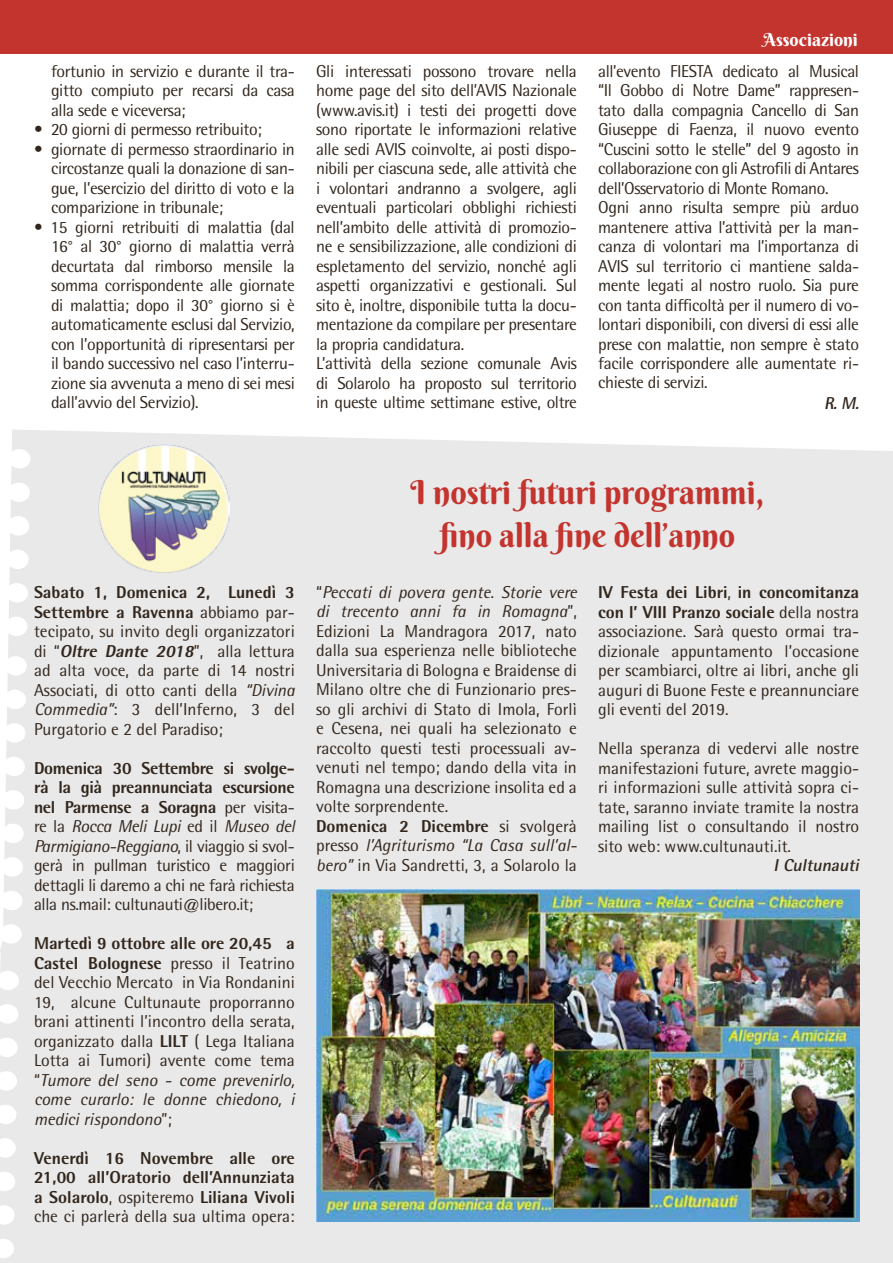
<style>
.page{position:relative;width:893px;height:1263px;background:#fff}
.page>*{position:absolute;margin:0;border:0;box-sizing:border-box;transform-origin:0 0}
.t1{font:33px/43.5px "Berkshire Swash";color:#c4342e;text-align:center}
.t2{font:18px "Berkshire Swash";color:#fff}
.t3{font:17.25px/19.5px "Rotis Semi Sans";letter-spacing:-.02em;color:#32261c;text-align:justify}
.t4{font:17.25px/19.5px "Rotis Semi Sans";color:#32261c}
.t5{font:800 17.25px/19.5px "Rotis Semi Sans";color:#32261c;text-align:justify}
.t6{font:italic 700 17.25px "Rotis Semi Sans";color:#32261c}
.s1{font-weight:800}
.s2{font-weight:800;font-style:italic}
.s3{font-style:italic}
.s4{font-weight:400}
</style>
<div class="page">
<div style="left:0;top:429px;width:893px;height:834px;background:#e9e9e9"></div>
<div style="left:0;top:0;width:893px;height:54px;background:#c4342e"></div>
<img style="left:99px;top:444px;width:130px;height:129px">
<img style="left:316px;top:890px;width:543px;height:331px">
<p class="t3" style="left:51px;top:61px;width:245px">fortunio in servizio e durante il tra&shy;gitto compiuto per recarsi da casa alla sede e viceversa;</p>
<p class="t3" style="left:34px;top:120px;width:229px">• 20 giorni di permesso retribuito;</p>
<p class="t3" style="left:51px;top:139px;width:245px;text-indent:-17px">• giornate di permesso straordinario in circostanze quali la donazione di san&shy;gue, l’esercizio del diritto di voto e la comparizione in tribunale;</p>
<p class="t3" style="left:51px;top:217px;width:245px;text-indent:-17px">• 15 giorni retribuiti di malattia (dal 16° al 30° giorno di malattia verrà decurtata dal rimborso mensile la somma corrispondente alle giornate di malattia; dopo il 30° giorno si è automaticamente esclusi dal Servizio, con l’opportunità di ripresentarsi per il bando successivo nel caso l’interru&shy;zione sia avvenuta a meno di sei mesi dall’avvio del Servizio).</p>
<p class="t2" style="left:763px;top:29px;width:97px">Associazioni</p>
<p class="t3" style="left:316px;top:61px;width:262px;text-align:left">Gli interessati possono trovare nella home page del sito dell’AVIS Nazionale (www.avis.it) i testi dei progetti dove sono riportate le informazioni relative alle sedi AVIS coinvolte, ai posti dispo&shy;nibili per ciascuna sede, alle attività che i volontari andranno a svolgere, agli eventuali particolari obblighi richiesti nell’ambito delle attività di promozio&shy;ne e sensibilizzazione, alle condizioni di espletamento del servizio, nonché agli aspetti organizzativi e gestionali. Sul sito è, inoltre, disponibile tutta la docu&shy;mentazione da compilare per presentare la propria candidatura.<br>L’attività della sezione comunale Avis di Solarolo ha proposto sul territorio in queste ultime settimane estive, oltre</p>
<p class="t3" style="left:598px;top:61px;width:262px;text-align:left">all’evento FIESTA dedicato al Musical “Il Gobbo di Notre Dame” rappresen&shy;tato dalla compagnia Cancello di San Giuseppe di Faenza, il nuovo evento “Cuscini sotto le stelle” del 9 agosto in collaborazione con gli Astrofili di Antares dell’Osservatorio di Monte Romano.<br>Ogni anno risulta sempre più arduo mantenere attiva l’attività per la man&shy;canza di volontari ma l’importanza di AVIS sul territorio ci mantiene salda&shy;mente legati al nostro ruolo. Sia pure con tanta difficoltà per il numero di vo&shy;lontari disponibili, con diversi di essi alle prese con malattie, non sempre è stato facile corrispondere alle aumentate ri&shy;chieste di servizi.</p>
<p class="t6" style="left:824px;top:392px;width:40px">R.M.</p>
<p class="t3" style="left:34px;top:582px;width:262px"><span class="s1">Sabato 1, Domenica 2, Lunedì 3<br>Settembre a Ravenna</span> abbiamo par&shy;tecipato, su invito degli organizzatori di “<span class="s2">Oltre Dante 2018</span>”, alla lettura ad alta voce, da parte di 14 nostri Associati, di otto canti della <span class="s3">“Divina Commedia”</span>: 3 dell’Inferno, 3 del Purgatorio e 2 del Paradiso;</p>
<p class="t3" style="left:34px;top:758px;width:262px"><span class="s1">Domenica 30 Settembre si svolge&shy;rà la già preannunciata escursione nel Parmense a Soragna</span> per visita&shy;re la <span class="s3">Rocca Meli Lupi</span> ed il <span class="s3">Museo del Parmigiano-Reggiano</span>, il viaggio si svol&shy;gerà in pullman turistico e maggiori dettagli li daremo a chi ne farà richiesta alla ns.mail: cultunauti@libero.it;</p>
<p class="t3" style="left:34px;top:933px;width:262px"><span class="s1">Martedì 9 ottobre alle ore 20,45 a Castel Bolognese</span> presso il Teatrino del Vecchio Mercato in Via Rondanini 19, alcune Cultunaute proporranno brani attinenti l’incontro della serata, organizzato dalla <span class="s1">LILT</span> ( Lega Italiana Lotta ai Tumori) avente come tema “<span class="s3">Tumore del seno - come prevenirlo, come curarlo: le donne chiedono, i medici rispondono</span>”;</p>
<p class="t5" style="left:34px;top:1148px;width:262px">Venerdì 16 Novembre alle ore 21,00 all’Oratorio dell’Annunziata a Solarolo<span class="s4">, ospiteremo</span> Liliana Vivoli <span class="s4">che ci parlerà della sua ultima opera:</span></p>
<h1 class="t1" style="left:411px;top:470px;width:355px">I nostri futuri programmi, fino alla fine dell’anno</h1>
<p class="t4" style="left:316px;top:582px;width:262px">“<span class="s3">Peccati di povera gente. Storie vere di trecento anni fa in Romagna</span>”, Edizioni La Mandragora 2017, nato dalla sua esperienza nelle biblioteche Universitaria di Bologna e Braidense di Milano oltre che di Funzionario pres&shy;so gli archivi di Stato di Imola, Forlì e Cesena, nei quali ha selezionato e raccolto questi testi processuali av&shy;venuti nel tempo; dando della vita in Romagna una descrizione insolita ed a volte sorprendente.<br><span class="s1">Domenica 2 Dicembre</span> si svolgerà presso <span class="s3">l’Agriturismo “La Casa sull’al&shy;bero”</span> in Via Sandretti, 3, a Solarolo la</p>
<p class="t3" style="left:598px;top:582px;width:262px"><span class="s1">IV Festa dei Libri</span>, <span class="s1">in concomitanza con l’ VIII Pranzo sociale</span> della nostra associazione. Sarà questo ormai tra&shy;dizionale appuntamento l’occasione per scambiarci, oltre ai libri, anche gli auguri di Buone Feste e preannunciare gli eventi del 2019.</p>
<p class="t3" style="left:598px;top:738px;width:262px">Nella speranza di vedervi alle nostre manifestazioni future, avrete maggio&shy;ri informazioni sulle attività sopra ci&shy;tate, saranno inviate tramite la nostra mailing list o consultando il nostro sito web: www.cultunauti.it.</p>
<p class="t6" style="left:773px;top:855px;width:91px">I Cultunauti</p>
</div>
